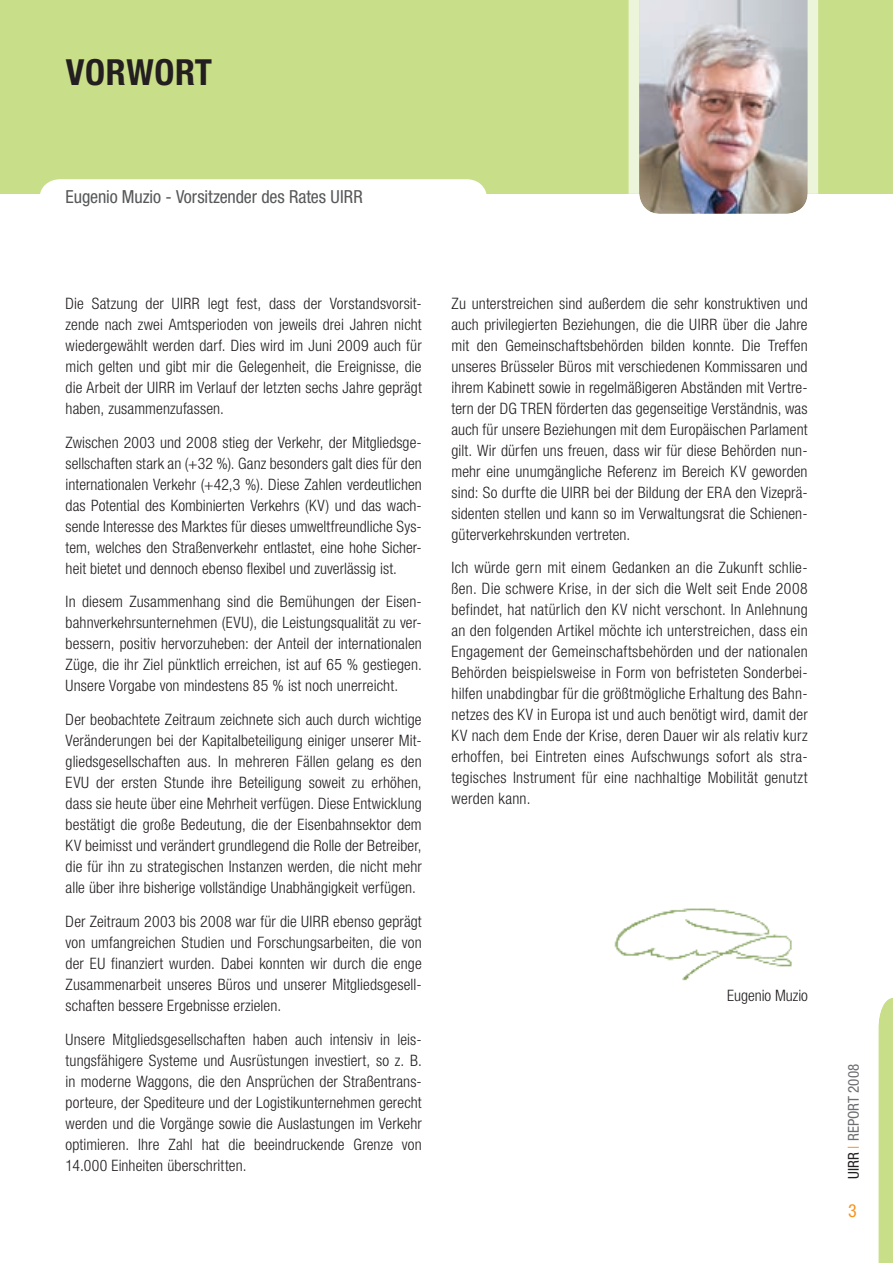
<style>
.page{position:relative;width:893px;height:1263px;background:#fff}
.page>*{position:absolute;margin:0;border:0;box-sizing:border-box;transform-origin:0 0}
.t1{font:700 condensed 36px "Helvetica Neue LT Std";letter-spacing:.015em;color:#231f20}
.t2{font:condensed 18px "Helvetica Neue LT Std";letter-spacing:-.01em;color:#57585a}
.t3{font:condensed 18px "Helvetica Neue LT Std";color:#f7931d}
.t4{font:300 condensed 15.75px/21px "Helvetica Neue LT Std";letter-spacing:.005em;color:#231f20;text-align:justify}
.t5{font:condensed 15px "Helvetica Neue LT Std";color:#6c6d70}
.s1{color:#231f20}
.s2{color:#f7931d}
</style>
<div class="page">
<svg style="left:878px;top:998px;width:15px;height:265px;background:#cce08f"></svg>
<div style="left:0;top:0;width:893px;height:194px;background:#c9de88"></div>
<img style="left:614px;top:908px;width:178px;height:73px">
<img style="left:629px;top:0;width:189px;height:214px">
<svg style="left:40px;top:179px;width:447px;height:15px;background:#fcfdfa"></svg>
<h1 class="t1" style="left:66px;top:51px;width:148px">VORWORT</h1>
<p class="t2" style="left:66px;top:186px;width:299px">Eugenio Muzio - Vorsitzender des Rates UIRR</p>
<p class="t4" style="left:66px;top:293px;width:358px">Die Satzung der UIRR legt fest, dass der Vorstandsvorsit&shy;zende nach zwei Amtsperioden von jeweils drei Jahren nicht wiedergewählt werden darf. Dies wird im Juni 2009 auch für mich gelten und gibt mir die Gelegenheit, die Ereignisse, die die Arbeit der UIRR im Verlauf der letzten sechs Jahre geprägt haben, zusammenzufassen.</p>
<p class="t4" style="left:66px;top:431px;width:358px">Zwischen 2003 und 2008 stieg der Verkehr, der Mitgliedsge&shy;sellschaften stark an (+32 %). Ganz besonders galt dies für den internationalen Verkehr (+42,3 %). Diese Zahlen verdeutlichen das Potential des Kombinierten Verkehrs (KV) und das wach&shy;sende Interesse des Marktes für dieses umweltfreundliche Sys&shy;tem, welches den Straßenverkehr entlastet, eine hohe Sicher&shy;heit bietet und dennoch ebenso flexibel und zuverlässig ist.</p>
<p class="t4" style="left:66px;top:591px;width:358px">In diesem Zusammenhang sind die Bemühungen der Eisen&shy;bahnverkehrsunternehmen (EVU), die Leistungsqualität zu ver&shy;bessern, positiv hervorzuheben: der Anteil der internationalen Züge, die ihr Ziel pünktlich erreichen, ist auf 65 % gestiegen.<br>Unsere Vorgabe von mindestens 85 % ist noch unerreicht.</p>
<p class="t4" style="left:66px;top:709px;width:358px">Der beobachtete Zeitraum zeichnete sich auch durch wichtige Veränderungen bei der Kapitalbeteiligung einiger unserer Mit&shy;gliedsgesellschaften aus. In mehreren Fällen gelang es den EVU der ersten Stunde ihre Beteiligung soweit zu erhöhen, dass sie heute über eine Mehrheit verfügen. Diese Entwicklung bestätigt die große Bedeutung, die der Eisenbahnsektor dem KV beimisst und verändert grundlegend die Rolle der Betreiber, die für ihn zu strategischen Instanzen werden, die nicht mehr alle über ihre bisherige vollständige Unabhängigkeit verfügen.</p>
<p class="t4" style="left:66px;top:911px;width:358px">Der Zeitraum 2003 bis 2008 war für die UIRR ebenso geprägt von umfangreichen Studien und Forschungsarbeiten, die von der EU finanziert wurden. Dabei konnten wir durch die enge Zusammenarbeit unseres Büros und unserer Mitgliedsgesell&shy;schaften bessere Ergebnisse erzielen.</p>
<p class="t4" style="left:66px;top:1028px;width:358px">Unsere Mitgliedsgesellschaften haben auch intensiv in leis&shy;tungsfähigere Systeme und Ausrüstungen investiert, so z. B. in moderne Waggons, die den Ansprüchen der Straßentrans&shy;porteure, der Spediteure und der Logistikunternehmen gerecht werden und die Vorgänge sowie die Auslastungen im Verkehr optimieren. Ihre Zahl hat die beeindruckende Grenze von 14.000 Einheiten überschritten.</p>
<p class="t4" style="left:452px;top:293px;width:358px">Zu unterstreichen sind außerdem die sehr konstruktiven und auch privilegierten Beziehungen, die die UIRR über die Jahre mit den Gemeinschaftsbehörden bilden konnte. Die Treffen unseres Brüsseler Büros mit verschiedenen Kommissaren und ihrem Kabinett sowie in regelmäßigeren Abständen mit Vertre&shy;tern der DG TREN förderten das gegenseitige Verständnis, was auch für unsere Beziehungen mit dem Europäischen Parlament gilt. Wir dürfen uns freuen, dass wir für diese Behörden nun&shy;mehr eine unumgängliche Referenz im Bereich KV geworden sind: So durfte die UIRR bei der Bildung der ERA den Vizeprä&shy;sidenten stellen und kann so im Verwaltungsrat die Schienen&shy;güterverkehrskunden vertreten.</p>
<p class="t4" style="left:452px;top:557px;width:358px">Ich würde gern mit einem Gedanken an die Zukunft schlie&shy;ßen. Die schwere Krise, in der sich die Welt seit Ende 2008 befindet, hat natürlich den KV nicht verschont. In Anlehnung an den folgenden Artikel möchte ich unterstreichen, dass ein Engagement der Gemeinschaftsbehörden und der nationalen Behörden beispielsweise in Form von befristeten Sonderbei&shy;hilfen unabdingbar für die größtmögliche Erhaltung des Bahn&shy;netzes des KV in Europa ist und auch benötigt wird, damit der KV nach dem Ende der Krise, deren Dauer wir als relativ kurz erhoffen, bei Eintreten eines Aufschwungs sofort als stra&shy;tegisches Instrument für eine nachhaltige Mobilität genutzt werden kann.</p>
<p class="t4" style="left:727px;top:984px;width:82px">Eugenio Muzio</p>
<p class="t5" style="left:845px;top:1178px;width:116px;rotate:-90deg"><span class="s1">UIRR</span> <span class="s2">|</span> REPORT 2008</p>
<p class="t3" style="left:848px;top:1200px;width:10px">3</p>
</div>
